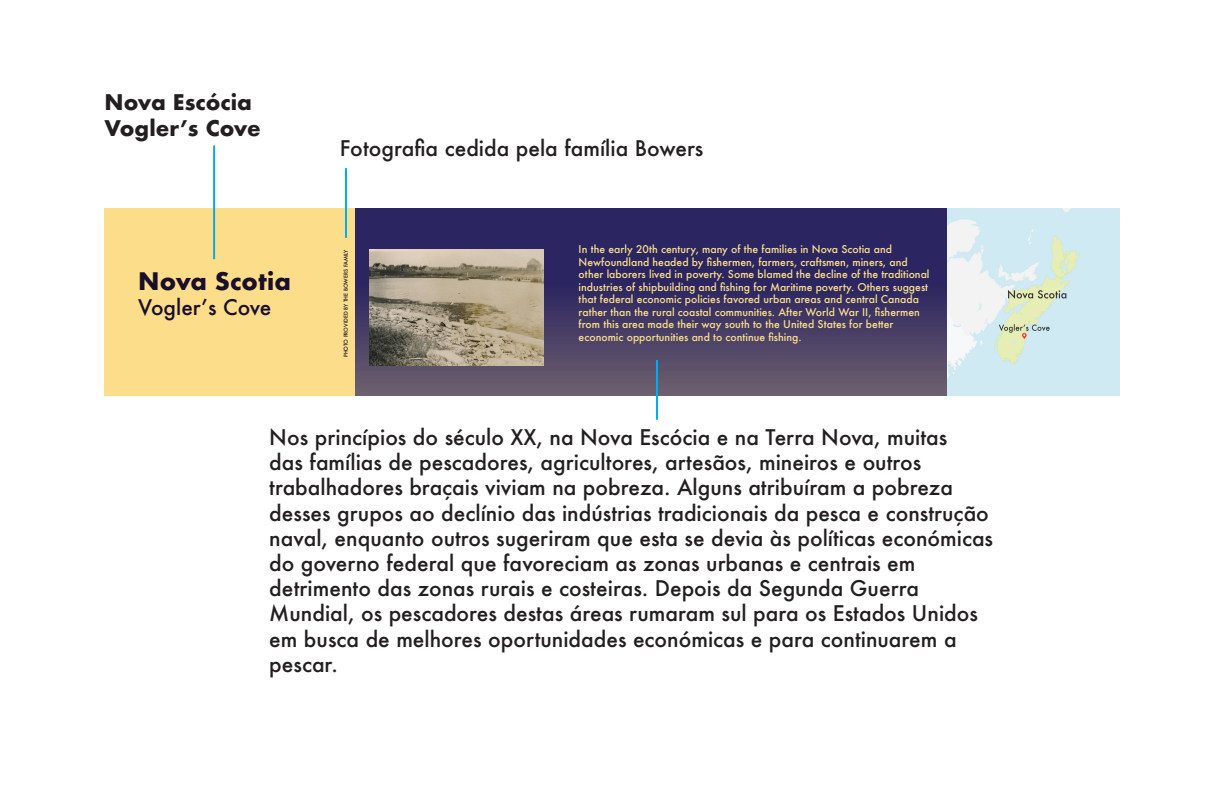
<style>
.page{position:relative;width:1224px;height:792px;background:#fff}
.page>*{position:absolute;margin:0;border:0;box-sizing:border-box;transform-origin:0 0}
.t1{font:700 23.5px "Futura";color:#190e2b}
.t2{font:500 21px/25.2px "Futura";color:#231f20}
.t3{font:700 21px "Futura";color:#231f20}
.t4{font:500 20.9px "Futura";color:#190e2b}
.t5{font:500 10.4px/12.5px "Futura";color:#fcde8a}
.t6{font:500 5.2px "Futura";color:#190e2b}
</style>
<div class="page">
<div style="left:104px;top:208px;width:1016px;height:188px;background:#2b2561"></div>
<div style="left:104px;top:208px;width:251px;height:188px;background:#fcde8a"></div>
<div style="left:355px;top:284px;width:765px;height:112px;background:linear-gradient(to bottom,#2b2561,#6e606e)"></div>
<img style="left:369px;top:249px;width:175px;height:116px">
<img style="left:947px;top:208px;width:173px;height:188px">
<hr style="left:656px;top:360px;width:2px;height:60px;background:#00aeef">
<hr style="left:345px;top:168px;width:2px;height:70px;background:#00aeef">
<hr style="left:213px;top:145px;width:2px;height:114px;background:#00aeef">
<p class="t3" style="left:104px;top:87px;width:149px">Nova Escócia</p>
<p class="t3" style="left:104px;top:112px;width:158px">Vogler’s Cove</p>
<p class="t1" style="left:138px;top:264px;width:154px">Nova Scotia</p>
<p class="t4" style="left:138px;top:293px;width:135px">Vogler’s Cove</p>
<p class="t2" style="left:340px;top:135px;width:365px">Fotografia cedida pela família Bowers</p>
<p class="t6" style="left:342px;top:357px;width:109px;rotate:-90deg">PHOTO PROVIDED BY THE BOWERS FAMILY</p>
<p class="t5" style="left:579px;top:243px;width:352px">In the early 20th century, many of the families in Nova Scotia and Newfoundland headed by fishermen, farmers, craftsmen, miners, and other laborers lived in poverty. Some blamed the decline of the traditional industries of shipbuilding and fishing for Maritime poverty. Others suggest that federal economic policies favored urban areas and central Canada rather than the rural coastal communities. After World War II, fishermen from this area made their way south to the United States for better economic opportunities and to continue fishing.</p>
<p class="t2" style="left:269px;top:424px;width:725px">Nos princípios do século XX, na Nova Escócia e na Terra Nova, muitas<br>das famílias de pescadores, agricultores, artesãos, mineiros e outros trabalhadores braçais viviam na pobreza. Alguns atribuíram a pobreza desses grupos ao declínio das indústrias tradicionais da pesca e construção naval, enquanto outros sugeriram que esta se devia às políticas económicas do governo federal que favoreciam as zonas urbanas e centrais em detrimento das zonas rurais e costeiras. Depois da Segunda Guerra Mundial, os pescadores destas áreas rumaram sul para os Estados Unidos em busca de melhores oportunidades económicas e para continuarem a pescar.</p>
</div>
